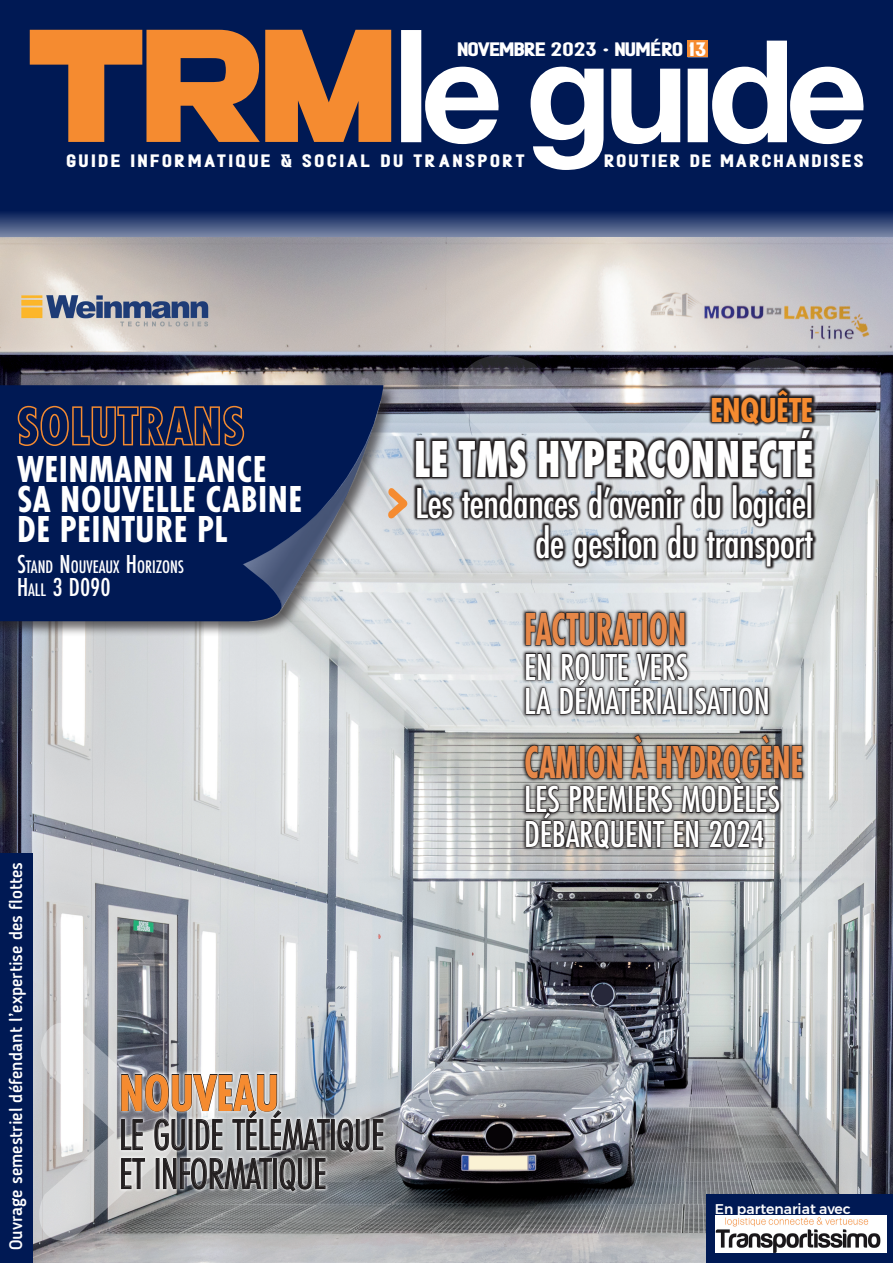
<style>
.page{position:relative;width:893px;height:1263px;background:#fff}
.page>*{position:absolute;margin:0;border:0;box-sizing:border-box;transform-origin:0 0}
.t1{font:800 54px "Futura PT Cond";letter-spacing:.01em;color:#fff;scale:.8 1}
.t2{font:700 54px "Futura PT Cond";letter-spacing:.03em;color:#001954}
.t3{font:700 54px "Futura PT Cond";letter-spacing:-.01em;color:#f58b30;scale:.9 1}
.t4{font:700 48px "Futura PT Cond";letter-spacing:-.01em;color:#e68748;scale:.75 1}
.t5{font:500 45px/40.5px "Futura PT Cond";letter-spacing:-.02em;color:#fff;text-align:right}
.t6{font:45px/39px "Futura PT Cond";letter-spacing:-.01em;color:#231f20}
.t7{font:500 39px/34.5px "Futura PT Cond";letter-spacing:-.01em;color:#fff}
.t8{font:700 39px/30px "Futura PT Cond";letter-spacing:.01em;color:#fff}
.t9{font:700 36px "Futura PT Cond";letter-spacing:-.02em;color:#f58b30}
.t10{font:500 27px "Futura PT Cond";color:#fff}
.t11{font:19.5px "Metafora Black Extra Exp";color:#fff}
.t12{font:500 18.9px "Futura PT Cond";color:#fff}
.t13{font:500 18px "Blogger Sans";color:#fff}
.t14{font:18px "Metafora Black Extra Exp";letter-spacing:.16em;color:#fff}
.t15{font:18px "Metafora Black Extra Exp";letter-spacing:.135em;color:#fff}
.t16{font:500 13.95px "Montserrat";color:#fff}
.s1{font-size:27px}
.s2{font-size:18.9px}
</style>
<div class="page">
<svg style="left:0;top:0;width:893px;height:237px;background:#0e255d"></svg>
<img style="left:0;top:237px;width:893px;height:1026px">
<div style="left:0;top:853px;width:32px;height:410px;background:#001954"></div>
<div style="left:706px;top:1194px;width:187px;height:69px;background:#001954"></div>
<img style="left:716px;top:1215px;width:170px;height:38px">
<svg style="left:401px;top:30px;width:463px;height:140px;fill:#001954"></svg>
<svg style="left:30px;top:30px;width:361px;height:112px;background:#a8673b"></svg>
<div style="left:687px;top:41px;width:21px;height:16px;background:#f58b30"></div>
<svg style="left:330px;top:1070px;width:56px;height:124px;background:#9aa0a6"></svg>
<div style="left:331px;top:1119px;width:4px;height:31px;border:1px solid #231f20"></div>
<svg style="left:337px;top:1118px;width:47px;height:35px;background:#9a9a9b"></svg>
<svg style="left:39px;top:1022px;width:291px;height:219px;background:#acaeb1"></svg>
<svg style="left:458px;top:355px;width:363px;height:225px;background:#7b7b82"></svg>
<svg style="left:412px;top:386px;width:405px;height:184px;background:#b1b5be"></svg>
<svg style="left:416px;top:440px;width:32px;height:38px"></svg>
<svg style="left:458px;top:432px;width:68px;height:46px;background:#49484a"></svg>
<svg style="left:538px;top:389px;width:275px;height:89px;background:#6c6c72"></svg>
<svg style="left:417px;top:487px;width:36px;height:32px"></svg>
<svg style="left:461px;top:484px;width:353px;height:83px;background:#7f7f81"></svg>
<svg style="left:399px;top:488px;width:8px;height:30px"></svg>
<div style="left:0;top:383px;width:399px;height:254px;background:#231f20;opacity:.66"></div>
<div style="left:0;top:385px;width:77px;height:236px;background:#001954"></div>
<img style="left:77px;top:385px;width:310px;height:236px">
<svg style="left:16px;top:381px;width:230px;height:79px;background:#3b3750"></svg>
<svg style="left:522px;top:609px;width:284px;height:243px;background:#d2d6d7"></svg>
<svg style="left:525px;top:609px;width:163px;height:106px;background:#69686a"></svg>
<div style="left:689px;top:688px;width:4px;height:26px;border:1px solid #231f20"></div>
<svg style="left:695px;top:686px;width:37px;height:29px"></svg>
<div style="left:732px;top:688px;width:4px;height:26px;border:1px solid #231f20"></div>
<svg style="left:738px;top:681px;width:31px;height:41px"></svg>
<svg style="left:525px;top:734px;width:278px;height:121px;background:#6c6b6a"></svg>
<p class="t11" style="left:457px;top:37px;width:251px">NOVEMBRE 2023 • NUMÉRO 13</p>
<p class="t14" style="left:66px;top:150px;width:460px">GUIDE INFORMATIQUE &amp; SOCIAL DU TRANSPORT</p>
<p class="t15" style="left:604px;top:150px;width:260px">ROUTIER DE MARCHANDISES</p>
<p class="t2" style="left:17px;top:395px;width:228px">SOLUTRANS</p>
<p class="t8" style="left:17px;top:454px;width:287px">WEINMANN LANCE<br>SA NOUVELLE CABINE<br>DE PEINTURE PL</p>
<p class="t12" style="left:17px;top:556px;width:167px"><span class="s1">S</span>TAND <span class="s1">N</span>OUVEAUX <span class="s1">H</span>ORIZONS</p>
<p class="t10" style="left:17px;top:571px;width:95px">H<span class="s2">ALL</span> 3 D090</p>
<p class="t13" style="left:5px;top:1250px;width:390px;rotate:-90deg">Ouvrage semestriel défendant l’expertise des flottes</p>
<p class="t3" style="left:119px;top:1061px;width:179px">NOUVEAU</p>
<p class="t6" style="left:119px;top:1115px;width:267px">LE GUIDE TÉLÉMATIQUE<br>ET INFORMATIQUE</p>
<p class="t9" style="left:710px;top:389px;width:105px">ENQUÊTE</p>
<p class="t1" style="left:414px;top:427px;width:500px">LE TMS HYPERCONNECTÉ</p>
<p class="t5" style="left:415px;top:482px;width:400px">Les tendances d’avenir du logiciel de gestion du transport</p>
<p class="t4" style="left:524px;top:601px;width:218px">FACTURATION</p>
<p class="t7" style="left:524px;top:649px;width:247px">EN ROUTE VERS<br>LA DÉMATÉRIALISATION</p>
<p class="t4" style="left:524px;top:734px;width:374px">CAMION À HYDROGÈNE</p>
<p class="t7" style="left:524px;top:782px;width:258px">LES PREMIERS MODÈLES<br>DÉBARQUENT EN 2024</p>
<p class="t16" style="left:715px;top:1198px;width:137px">En partenariat avec</p>
</div>
